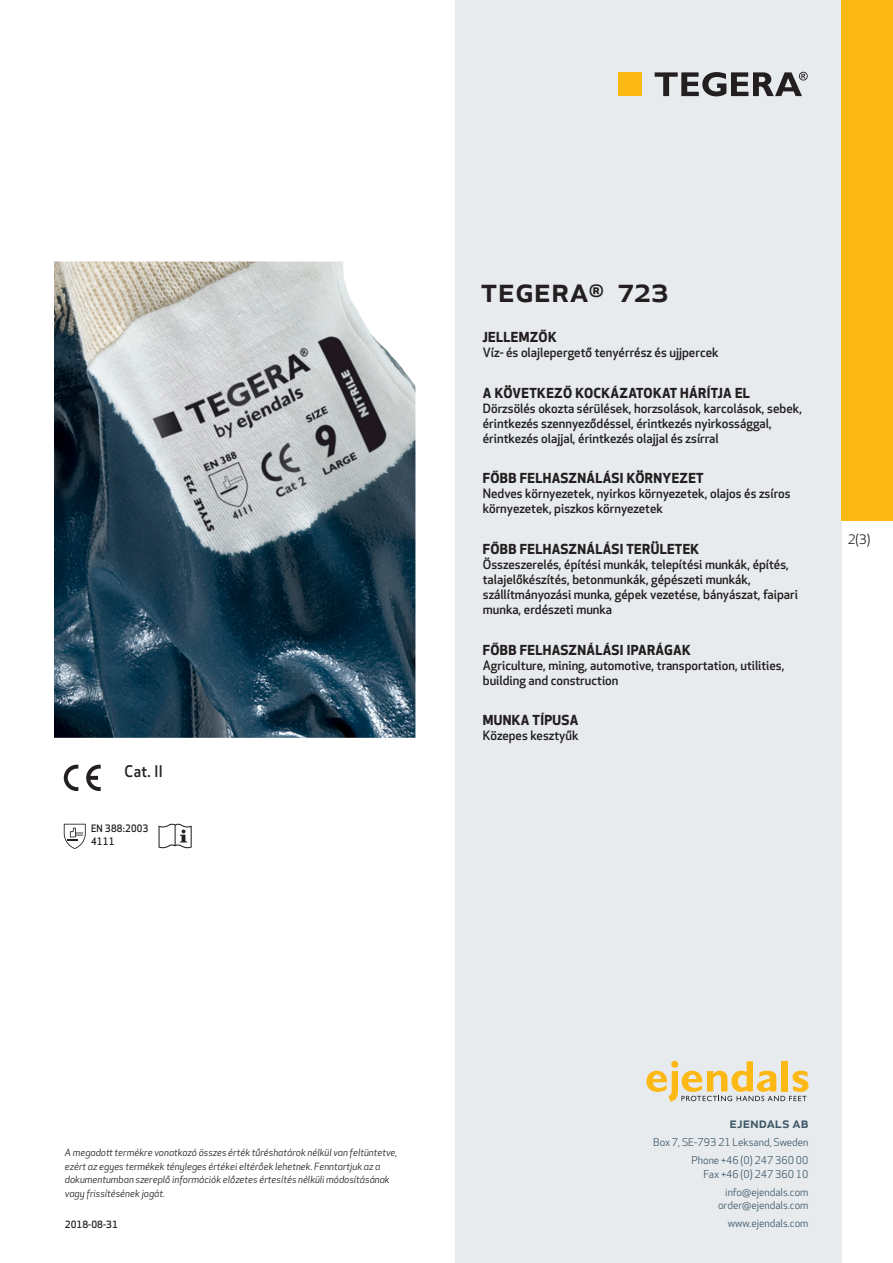
<style>
.page{position:relative;width:893px;height:1263px;background:#fff}
.page>*{position:absolute;margin:0;border:0;box-sizing:border-box;transform-origin:0 0}
.prodname{font:500 34.5px "Apex New";color:#231f20}
.Artikel{font:500 15.6px "Apex New";color:#231f20;scale:.95 1}
.t1{font:500 15px "Apex New";color:#405968}
.Funktion_body{font:700 13.5px "Apex New";letter-spacing:.025em;color:#231f20}
.t2{font:12.75px "Apex New";color:#231f20}
.Funktion_body-2{font:500 12.6px/15px "Apex New";color:#231f20}
.t3{font:10.5px/18px "Apex New";color:#405968;text-align:right}
.Artikel-2{font:500 10.05px/13.2px "Apex New";letter-spacing:.025em;color:#231f20;scale:.95 1}
.t4{font:italic 9.75px/13.5px "Apex New";color:#231f20}
.Sidfot_datum{font:500 9.75px "Apex New";color:#231f20}
</style>
<div class="page">
<div style="left:455px;top:0;width:387px;height:1263px;background:#e8ebee"></div>
<svg style="left:646px;top:1061px;width:162px;height:40px"></svg>
<div style="left:842px;top:0;width:51px;height:520px;background:#fcb814"></div>
<div style="left:618px;top:72px;width:24px;height:24px;background:#fcb814"></div>
<svg style="left:655px;top:72px;width:153px;height:24px"></svg>
<svg style="left:86px;top:765px;width:15px;height:26px"></svg>
<svg style="left:64px;top:765px;width:14px;height:26px"></svg>
<svg style="left:64px;top:824px;width:22px;height:25px"></svg>
<svg style="left:159px;top:824px;width:33px;height:24px"></svg>
<img style="left:54px;top:261px;width:361px;height:477px">
<p class="Artikel" style="left:125px;top:761px;width:42px">Cat. II</p>
<p class="Artikel-2" style="left:91px;top:821px;width:62px">EN 388:2003<br>4111</p>
<p class="prodname" style="left:480px;top:266px;width:190px">TEGERA<sup>®</sup> 723</p>
<p class="Funktion_body" style="left:483px;top:327px;width:75px">JELLEMZŐK</p>
<p class="Funktion_body-2" style="left:483px;top:345px;width:237px">Víz- és olajlepergető tenyérrész és ujjpercek</p>
<p class="Funktion_body" style="left:483px;top:383px;width:269px">A KÖVETKEZŐ KOCKÁZATOKAT HÁRÍTJA EL</p>
<p class="Funktion_body-2" style="left:483px;top:400px;width:321px">Dörzsölés okozta sérülések, horzsolások, karcolások, sebek, érintkezés szennyeződéssel, érintkezés nyirkossággal, érintkezés olajjal, érintkezés olajjal és zsírral</p>
<p class="Funktion_body" style="left:483px;top:468px;width:222px">FŐBB FELHASZNÁLÁSI KÖRNYEZET</p>
<p class="Funktion_body-2" style="left:483px;top:486px;width:309px">Nedves környezetek, nyirkos környezetek, olajos és zsíros környezetek, piszkos környezetek</p>
<p class="Funktion_body" style="left:483px;top:539px;width:218px">FŐBB FELHASZNÁLÁSI TERÜLETEK</p>
<p class="Funktion_body-2" style="left:483px;top:556px;width:317px">Összeszerelés, építési munkák, telepítési munkák, építés, talajelőkészítés, betonmunkák, gépészeti munkák, szállítmányozási munka, gépek vezetése, bányászat, faipari munka, erdészeti munka</p>
<p class="Funktion_body" style="left:483px;top:640px;width:209px">FŐBB FELHASZNÁLÁSI IPARÁGAK</p>
<p class="Funktion_body-2" style="left:483px;top:657px;width:303px">Agriculture, mining, automotive, transportation, utilities, building and construction</p>
<p class="Funktion_body" style="left:483px;top:710px;width:97px">MUNKA TÍPUSA</p>
<p class="Funktion_body-2" style="left:483px;top:728px;width:97px">Közepes kesztyűk</p>
<p class="t2" style="left:848px;top:531px;width:24px">2(3)</p>
<p class="t4" style="left:65px;top:1146px;width:334px">A megadott termékre vonatkozó összes érték tűréshatárok nélkül van feltüntetve, ezért az egyes termékek tényleges értékei eltérőek lehetnek. Fenntartjuk az a dokumentumban szereplő információk előzetes értesítés nélküli módosításának vagy frissítésének jogát.</p>
<p class="Sidfot_datum" style="left:65px;top:1218px;width:54px">2018-08-31</p>
<p class="t1" style="left:729px;top:1113px;width:80px">ejendals ab</p>
<p class="t3" style="left:653px;top:1133px;width:157px">Box 7, SE-793 21 Leksand, Sweden<br>Phone +46 (0) 247 360 00</p>
<p class="t3" style="left:703px;top:1165px;width:107px">Fax +46 (0) 247 360 10 info@ejendals.com</p>
<p class="t3" style="left:718px;top:1196px;width:92px">order@ejendals.com</p>
<p class="t3" style="left:728px;top:1215px;width:82px">www.ejendals.com</p>
</div>
